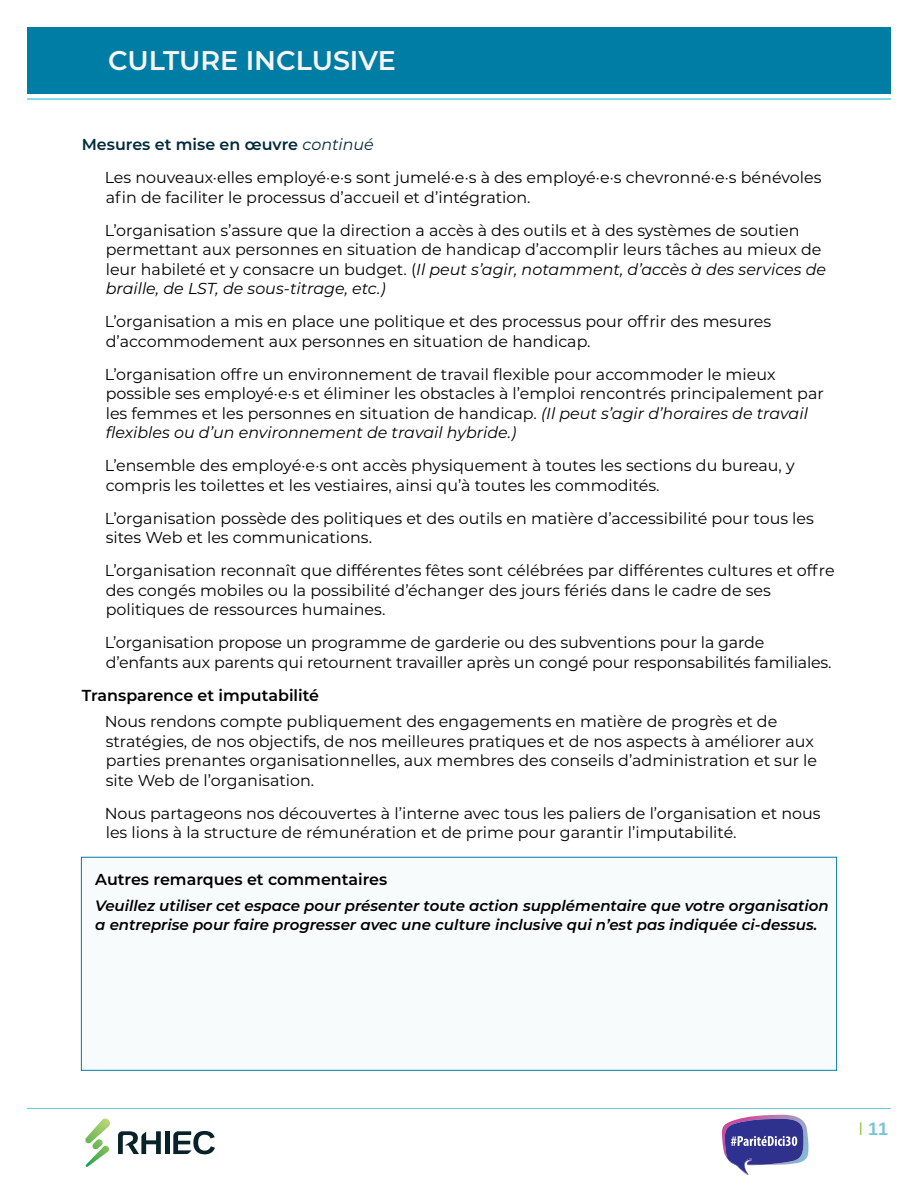
<style>
.page{position:relative;width:918px;height:1188px;background:#fff}
.page>*{position:absolute;margin:0;border:0;box-sizing:border-box;transform-origin:0 0}
.H3{font:600 27px "Montserrat";color:#f7f5f5}
.t1{font:18px "Ramabhadra";color:#7bc3d9}
.Question_Text{font:15.9px/19.5px "Montserrat";color:#000}
.Body_Text{font:600 15.9px "Montserrat";color:#000}
.H4{font:600 15.9px "Montserrat";color:#002a3b}
.Body_Text-2{font:italic 600 15px/19.5px "Montserrat";color:#000}
.s1{font-weight:400;font-style:italic}
.s2{font-style:italic}
.s3{font-family:"Montserrat";color:#8dc63f}
</style>
<div class="page">
<div style="left:81px;top:857px;width:756px;height:214px;background:#f7fbfc;border:1px solid #007da4"></div>
<hr style="left:27px;top:1108px;width:864px;height:1px;background:#60cee3">
<hr style="left:27px;top:98px;width:864px;height:2px;background:#60cee3">
<div style="left:27px;top:27px;width:864px;height:67px;background:#007da4"></div>
<svg style="left:722px;top:1115px;width:86px;height:60px"></svg>
<svg style="left:85px;top:1119px;width:25px;height:48px"></svg>
<svg style="left:118px;top:1131px;width:43px;height:23px"></svg>
<svg style="left:173px;top:1131px;width:42px;height:23px"></svg>
<div style="left:165px;top:1131px;width:5px;height:23px;background:#072229"></div>
<h3 class="H3" style="left:108px;top:41px;width:289px">CULTURE INCLUSIVE</h3>
<h4 class="H4" style="left:82px;top:133px;width:294px">Mesures et mise en œuvre <span class="s1">continué</span></h4>
<p class="Question_Text" style="left:105px;top:167px;width:718px">Les nouveaux·elles employé·e·s sont jumelé·e·s à des employé·e·s chevronné·e·s bénévoles afin de faciliter le processus d’accueil et d’intégration.</p>
<p class="Question_Text" style="left:105px;top:220px;width:723px">L’organisation s’assure que la direction a accès à des outils et à des systèmes de soutien permettant aux personnes en situation de handicap d’accomplir leurs tâches au mieux de leur habileté et y consacre un budget. (<span class="s2">Il peut s’agir, notamment, d’accès à des services de braille, de LST, de sous-titrage, etc.)</span></p>
<p class="Question_Text" style="left:105px;top:311px;width:668px">L’organisation a mis en place une politique et des processus pour offrir des mesures d’accommodement aux personnes en situation de handicap.</p>
<p class="Question_Text" style="left:105px;top:364px;width:721px">L’organisation offre un environnement de travail flexible pour accommoder le mieux possible ses employé·e·s et éliminer les obstacles à l’emploi rencontrés principalement par les femmes et les personnes en situation de handicap. <span class="s2">(Il peut s’agir d’horaires de travail flexibles ou d’un environnement de travail hybride.)</span></p>
<p class="Question_Text" style="left:105px;top:455px;width:692px">L’ensemble des employé·e·s ont accès physiquement à toutes les sections du bureau, y compris les toilettes et les vestiaires, ainsi qu’à toutes les commodités.</p>
<p class="Question_Text" style="left:105px;top:508px;width:711px">L’organisation possède des politiques et des outils en matière d’accessibilité pour tous les sites Web et les communications.</p>
<p class="Question_Text" style="left:105px;top:560px;width:732px">L’organisation reconnaît que différentes fêtes sont célébrées par différentes cultures et offre des congés mobiles ou la possibilité d’échanger des jours fériés dans le cadre de ses politiques de ressources humaines.</p>
<p class="Question_Text" style="left:105px;top:632px;width:728px">L’organisation propose un programme de garderie ou des subventions pour la garde d’enfants aux parents qui retournent travailler après un congé pour responsabilités familiales.</p>
<p class="Body_Text" style="left:82px;top:684px;width:239px">Transparence et imputabilité</p>
<p class="Question_Text" style="left:105px;top:711px;width:714px">Nous rendons compte publiquement des engagements en matière de progrès et de stratégies, de nos objectifs, de nos meilleures pratiques et de nos aspects à améliorer aux parties prenantes organisationnelles, aux membres des conseils d’administration et sur le site Web de l’organisation.</p>
<p class="Question_Text" style="left:105px;top:803px;width:717px">Nous partageons nos découvertes à l’interne avec tous les paliers de l’organisation et nous les lions à la structure de rémunération et de prime pour garantir l’imputabilité.</p>
<p class="Body_Text" style="left:95px;top:868px;width:294px">Autres remarques et commentaires</p>
<p class="Body_Text-2" style="left:95px;top:895px;width:735px">Veuillez utiliser cet espace pour présenter toute action supplémentaire que votre organisation a entreprise pour faire progresser avec une culture inclusive qui n’est pas indiquée ci-dessus.</p>
<p class="t1" style="left:858px;top:1118px;width:32px"><span class="s3">I</span> 11</p>
</div>
